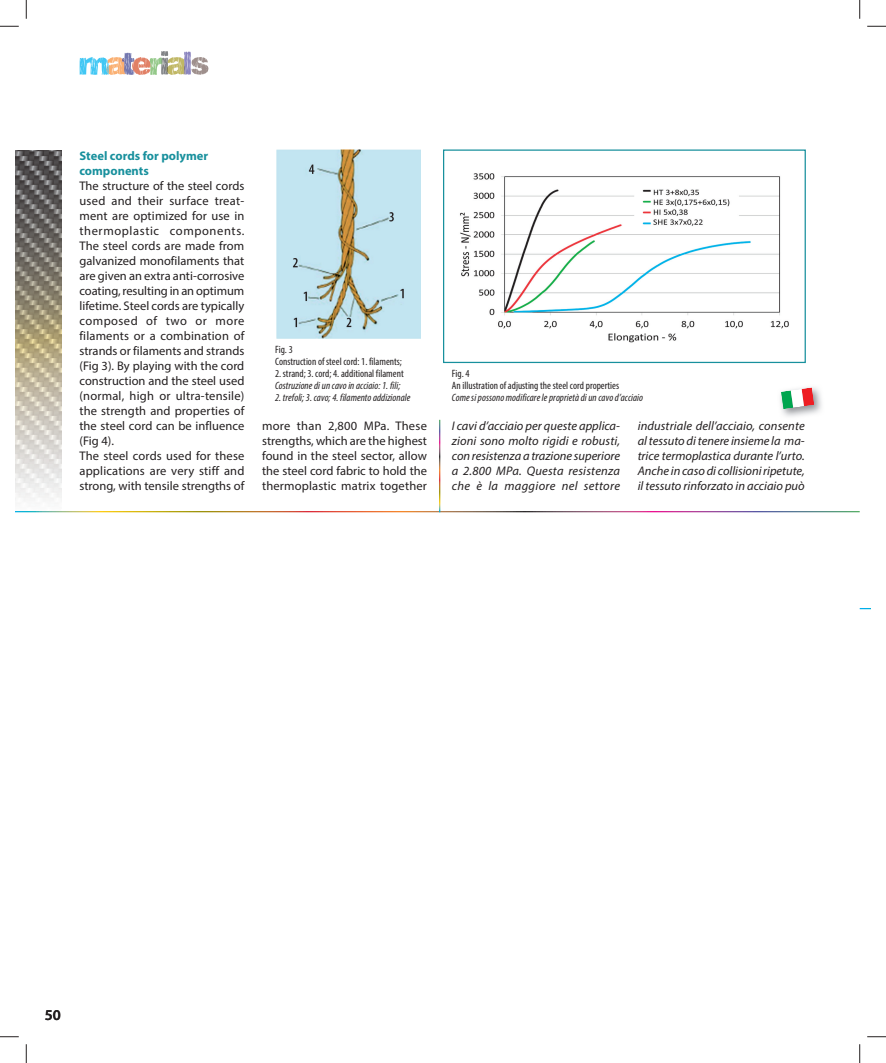
<style>
.page{position:relative;width:886px;height:1063px;background:#fff}
.page>*{position:absolute;margin:0;border:0;box-sizing:border-box;transform-origin:0 0}
.t1{font:600 15px "Myriad Pro";color:#231f20}
.t2{font:12.5px/15px "Myriad Pro";color:#231f20}
.t3{font:italic 12.5px/15px "Myriad Pro";color:#231f20;text-align:justify}
.t4{font:700 12.5px/15px "Myriad Pro";color:#18909d}
.t5{font:condensed 10.62px/11.9px "Myriad Pro";color:#231f20}
.t6{font:italic condensed 10.62px "Myriad Pro";letter-spacing:.005em;color:#231f20}
</style>
<div class="page">
<svg style="left:80px;top:51px;width:128px;height:24px"></svg>
<img style="left:16px;top:150px;width:45px;height:351px">
<img style="left:781px;top:387px;width:41px;height:30px">
<svg style="left:780px;top:387px;width:34px;height:22px"></svg>
<img style="left:277px;top:149px;width:143px;height:189px">
<img style="left:460px;top:173px;width:329px;height:170px">
<div style="left:443px;top:149px;width:362px;height:214px;border:1px solid #18909d"></div>
<svg style="left:0;top:25px;width:19px;height:2px"></svg>
<svg style="left:867px;top:25px;width:18px;height:2px"></svg>
<svg style="left:0;top:1036px;width:19px;height:1px"></svg>
<svg style="left:867px;top:1036px;width:18px;height:1px"></svg>
<svg style="left:25px;top:0;width:2px;height:19px"></svg>
<svg style="left:25px;top:1044px;width:2px;height:18px"></svg>
<svg style="left:859px;top:0;width:1px;height:19px"></svg>
<svg style="left:859px;top:1044px;width:1px;height:18px"></svg>
<p class="t4" style="left:79px;top:149px;width:130px">Steel cords for polymer components</p>
<p class="t2" style="left:79px;top:179px;width:166px">The structure of the steel cords used and their surface treat&shy;ment are optimized for use in thermoplastic components.<br>The steel cords are made from galvanized monofilaments that are given an extra anti-corrosive coating, resulting in an optimum lifetime. Steel cords are typically composed of two or more filaments or a combination of strands or filaments and strands (Fig 3). By playing with the cord construction and the steel used (normal, high or ultra-tensile) the strength and properties of the steel cord can be influence (Fig 4).<br>The steel cords used for these applications are very stiff and strong, with tensile strengths of</p>
<p class="t5" style="left:275px;top:345px;width:128px">Fig. 3<br>Construction of steel cord: 1. filaments;</p>
<p class="t5" style="left:275px;top:368px;width:130px">2. strand; 3. cord; 4. additional filament</p>
<p class="t6" style="left:275px;top:381px;width:127px">Costruzione di un cavo in acciaio: 1. fili;</p>
<p class="t6" style="left:275px;top:393px;width:137px">2. trefoli; 3. cavo; 4. filamento addizionale</p>
<p class="t5" style="left:451px;top:369px;width:169px">Fig. 4<br>An illustration of adjusting the steel cord properties</p>
<p class="t6" style="left:451px;top:394px;width:193px">Come si possono modificare le proprietà di un cavo d’acciaio</p>
<p class="t2" style="left:262px;top:419px;width:166px;text-align:justify">more than 2,800 MPa. These strengths, which are the highest found in the steel sector, allow the steel cord fabric to hold the thermoplastic matrix together</p>
<p class="t3" style="left:451px;top:419px;width:170px">I cavi d’acciaio per queste applica&shy;zioni sono molto rigidi e robusti, con resistenza a trazione superiore a 2.800 MPa. Questa resistenza che è la maggiore nel settore</p>
<p class="t3" style="left:637px;top:419px;width:168px">industriale dell’acciaio, consente al tessuto di tenere insieme la ma&shy;trice termoplastica durante l’urto.<br>Anche in caso di collisioni ripetute, il tessuto rinforzato in acciaio può</p>
<p class="t1" style="left:45px;top:1008px;width:18px">50</p>
</div>
